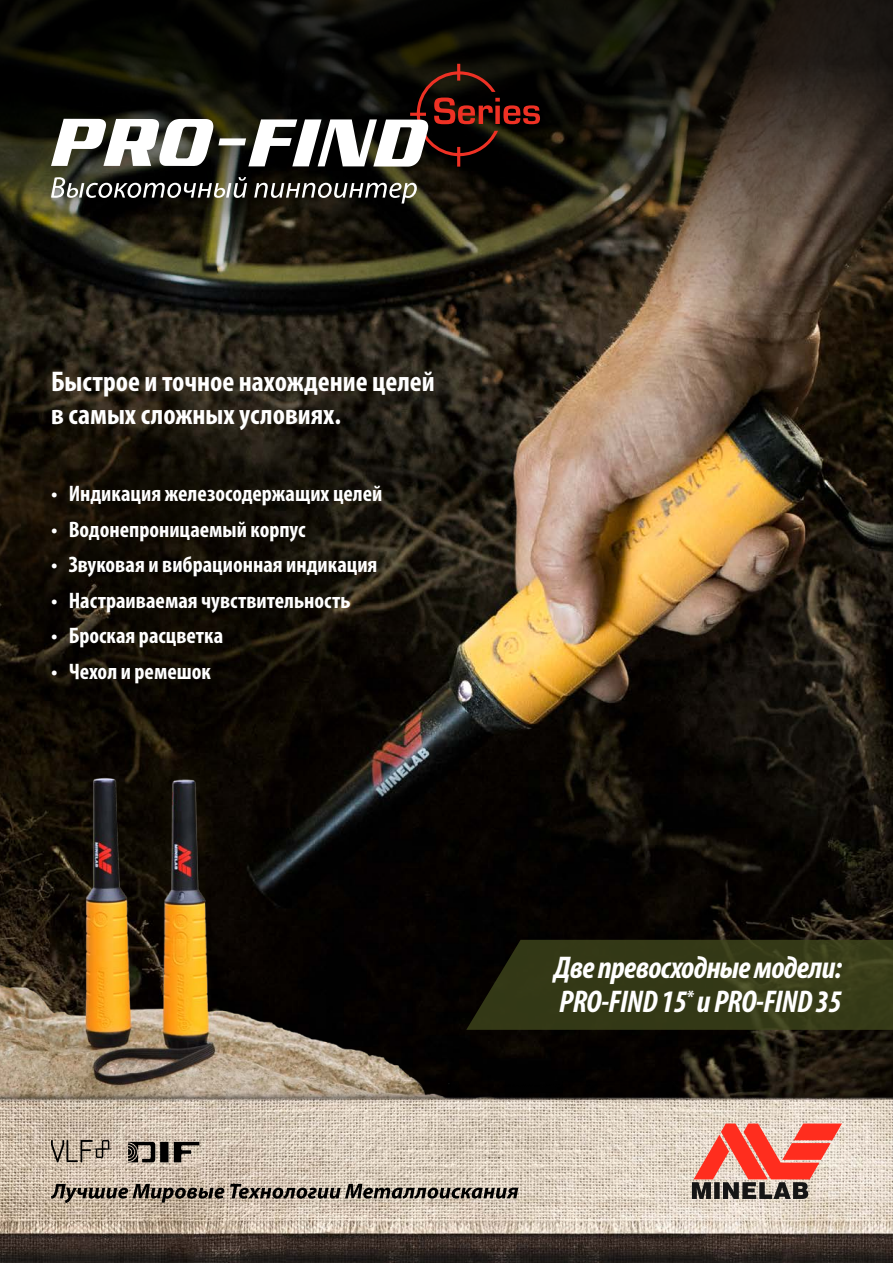
<style>
.page{position:relative;width:893px;height:1263px;background:#fff}
.page>*{position:absolute;margin:0;border:0;box-sizing:border-box;transform-origin:0 0}
.t1{font:italic 700 condensed 31.5px/34.5px "Myriad Pro";letter-spacing:-.02em;color:#fff}
.t2{font:700 condensed 28.5px/33px "Myriad Pro";color:#fff}
.t3{font:700 condensed 22.5px "Myriad Pro";color:#fff}
</style>
<div class="page">
<img style="left:0;top:309px;width:893px;height:767px">
<img style="left:0;top:697px;width:505px;height:379px">
<img style="left:0;top:1076px;width:893px;height:187px">
<svg style="left:0;top:0;width:893px;height:309px;background:#292419"></svg>
<svg style="left:0;top:412px;width:351px;height:347px;background:#120d05"></svg>
<svg style="left:51px;top:1184px;width:173px;height:19px;background:#857a6d"></svg>
<svg style="left:230px;top:1184px;width:288px;height:14px;background:#7a7268"></svg>
<svg style="left:692px;top:1123px;width:150px;height:76px;background:#d77e71"></svg>
<svg style="left:466px;top:940px;width:427px;height:90px;background:#323616"></svg>
<svg style="left:51px;top:64px;width:489px;height:103px"></svg>
<svg style="left:51px;top:177px;width:196px;height:21px"></svg>
<svg style="left:254px;top:183px;width:163px;height:21px"></svg>
<svg style="left:128px;top:1142px;width:71px;height:20px"></svg>
<svg style="left:51px;top:1140px;width:61px;height:22px"></svg>
<p class="t2" style="left:51px;top:364px;width:385px">Быстрое и точное нахождение целей в самых сложных условиях.</p>
<p class="t3" style="left:51px;top:480px;width:333px">• Индикация железосодержащих целей</p>
<p class="t3" style="left:51px;top:515px;width:256px">• Водонепроницаемый корпус</p>
<p class="t3" style="left:51px;top:551px;width:328px">• Звуковая и вибрационная индикация</p>
<p class="t3" style="left:51px;top:586px;width:301px">• Настраиваемая чувствительность</p>
<p class="t3" style="left:51px;top:622px;width:174px">• Броская расцветка</p>
<p class="t3" style="left:51px;top:657px;width:161px">• Чехол и ремешок</p>
<h1 class="t1" style="left:554px;top:949px;width:290px">Две превосходные модели:<br>PRO‑FIND 15<sup>*</sup> и PRO‑FIND 35</h1>
</div>
